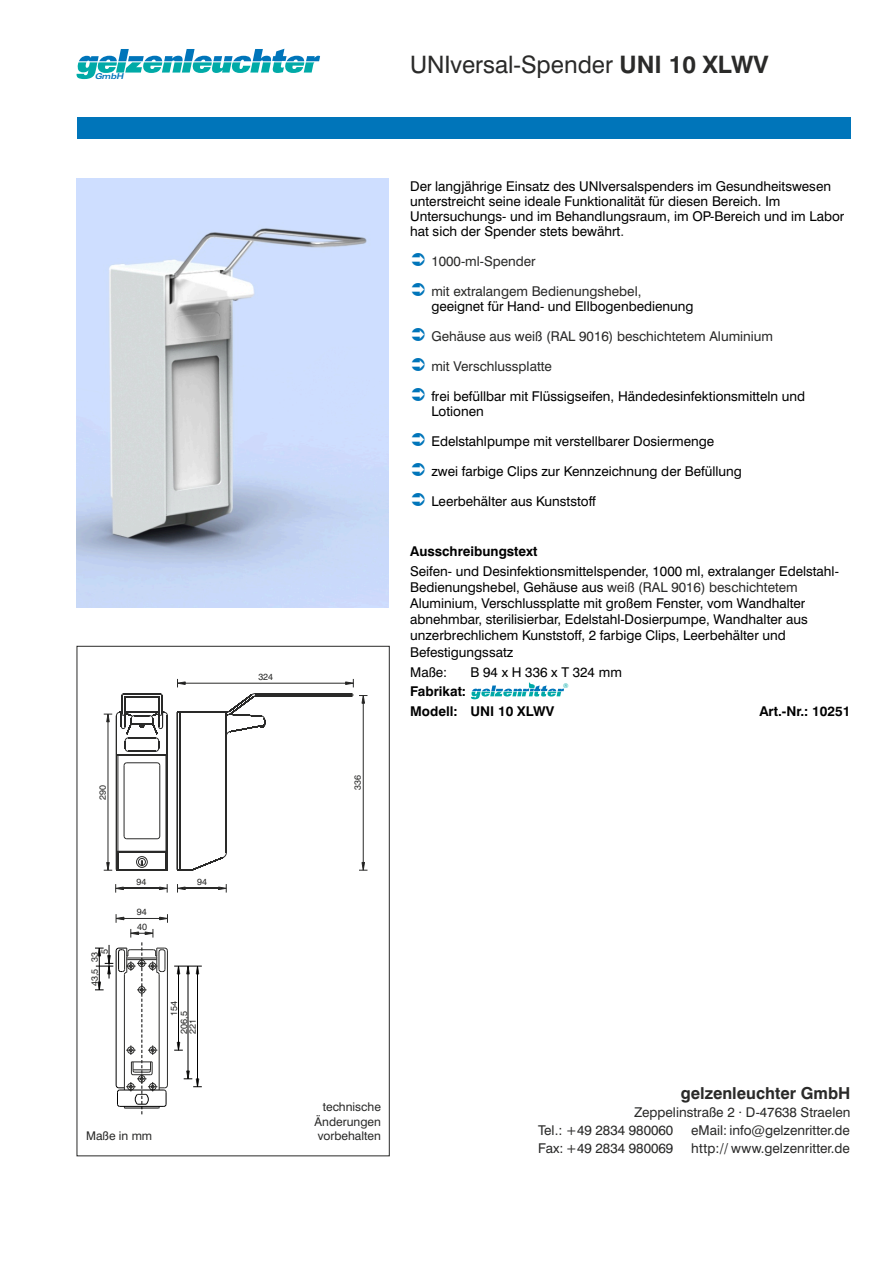
<style>
.page{position:relative;width:893px;height:1263px;background:#fff}
.page>*{position:absolute;margin:0;border:0;box-sizing:border-box;transform-origin:0 0}
.t1{font:24px "Swiss 721 BT";color:#2a2a29}
.t2{font:700 16.5px "Swiss 721 BT";color:#2a2a29}
.t3{font:13.5px/16.2px "Swiss 721 BT";color:#000}
.t4{font:13.5px/17.9px "Swiss 721 BT";color:#2a2a29}
.t5{font:700 13.5px/19.8px "Swiss 721 BT";color:#000}
.t6{font:12px/14.4px "Swiss 721 BT";color:#2a2a29;text-align:justify}
.t7{font:9.15px/8.6px "Swiss 721 BT";color:#2a2a29}
.t8{font:9px "Swiss 721 BT";color:#2a2a29}
.t9{font:italic 700 expanded 8.1px "Zurich BT";color:#0075ba}
.t10{font:6.45px "Swiss 721 BT";color:#00aaa7}
.s1{font-weight:700}
.s2{color:#2a2a29}
</style>
<div class="page">
<div style="left:77px;top:117px;width:773px;height:21px;background:#0075ba"></div>
<img style="left:77px;top:178px;width:312px;height:429px">
<svg style="left:76px;top:49px;width:244px;height:30px"></svg>
<svg style="left:471px;top:682px;width:93px;height:17px"></svg>
<hr style="left:255px;top:696px;width:97px;height:1px;background:#2a2a29">
<hr style="left:255px;top:693px;width:97px;height:1px;background:#2a2a29">
<hr style="left:177px;top:712px;width:49px;height:1px;background:#2a2a29">
<svg style="left:226px;top:693px;width:40px;height:42px"></svg>
<hr style="left:226px;top:712px;width:1px;height:140px;background:#2a2a29">
<svg style="left:177px;top:852px;width:50px;height:19px"></svg>
<hr style="left:179px;top:712px;width:1px;height:158px;background:#2a2a29">
<hr style="left:177px;top:712px;width:1px;height:158px;background:#2a2a29">
<svg style="left:177px;top:679px;width:9px;height:8px"></svg>
<svg style="left:359px;top:857px;width:8px;height:14px"></svg>
<svg style="left:104px;top:862px;width:8px;height:9px"></svg>
<svg style="left:345px;top:679px;width:9px;height:8px"></svg>
<svg style="left:351px;top:693px;width:16px;height:15px"></svg>
<hr style="left:183px;top:683px;width:165px;height:1px;background:#2a2a29">
<hr style="left:363px;top:700px;width:1px;height:165px;background:#2a2a29">
<hr style="left:108px;top:718px;width:1px;height:149px;background:#2a2a29">
<hr style="left:121px;top:888px;width:41px;height:1px;background:#2a2a29">
<svg style="left:115px;top:884px;width:9px;height:8px"></svg>
<hr style="left:183px;top:888px;width:38px;height:1px;background:#2a2a29">
<svg style="left:218px;top:884px;width:9px;height:8px"></svg>
<svg style="left:159px;top:884px;width:27px;height:8px"></svg>
<hr style="left:116px;top:754px;width:51px;height:1px;background:#2a2a29">
<hr style="left:116px;top:869px;width:51px;height:1px;background:#2a2a29">
<hr style="left:116px;top:852px;width:51px;height:1px;background:#2a2a29">
<hr style="left:116px;top:715px;width:1px;height:155px;background:#2a2a29">
<svg style="left:118px;top:853px;width:1px;height:16px"></svg>
<svg style="left:166px;top:853px;width:1px;height:16px"></svg>
<hr style="left:167px;top:715px;width:1px;height:155px;background:#2a2a29">
<svg style="left:104px;top:693px;width:64px;height:59px"></svg>
<hr style="left:166px;top:754px;width:1px;height:97px;background:#2a2a29">
<hr style="left:118px;top:754px;width:1px;height:97px;background:#2a2a29">
<hr style="left:117px;top:851px;width:50px;height:1px;background:#2a2a29">
<hr style="left:127px;top:762px;width:30px;height:1px;background:#2a2a29">
<hr style="left:159px;top:765px;width:1px;height:71px;background:#2a2a29">
<hr style="left:124px;top:765px;width:1px;height:71px;background:#2a2a29">
<hr style="left:127px;top:838px;width:30px;height:1px;background:#2a2a29">
<div style="left:136px;top:856px;width:12px;height:12px;border:1px solid #2a2a29;border-radius:50%"></div>
<div style="left:138px;top:858px;width:8px;height:8px;border:1px solid #2a2a29;border-radius:50%"></div>
<div style="left:77px;top:646px;width:313px;height:510px;border:1px solid #2a2a29"></div>
<svg style="left:184px;top:1067px;width:18px;height:21px"></svg>
<svg style="left:174px;top:1042px;width:9px;height:9px"></svg>
<hr style="left:178px;top:966px;width:1px;height:84px;background:#000">
<svg style="left:174px;top:965px;width:28px;height:13px"></svg>
<hr style="left:188px;top:966px;width:1px;height:113px;background:#000">
<hr style="left:197px;top:966px;width:1px;height:121px;background:#000">
<hr style="left:116px;top:918px;width:51px;height:1px;background:#2a2a29">
<svg style="left:159px;top:914px;width:9px;height:9px"></svg>
<svg style="left:115px;top:914px;width:9px;height:9px"></svg>
<svg style="left:95px;top:929px;width:73px;height:185px"></svg>
<p class="t9" style="left:95px;top:73px;width:32px">GmbH</p>
<p class="t8" style="left:99px;top:800px;width:16px;rotate:-90deg">290</p>
<p class="t7" style="left:101px;top:954px;width:7px;rotate:-90deg">5</p>
<p class="t7" style="left:91px;top:962px;width:12px;rotate:-90deg">33</p>
<p class="t7" style="left:91px;top:986px;width:19px;rotate:-90deg">43,5</p>
<p class="t8" style="left:136px;top:878px;width:11px">94</p>
<p class="t8" style="left:197px;top:878px;width:11px">94</p>
<p class="t7" style="left:137px;top:908px;width:12px">94</p>
<p class="t7" style="left:137px;top:923px;width:12px">40</p>
<p class="t7" style="left:170px;top:1015px;width:17px;rotate:-90deg">154</p>
<p class="t7" style="left:181px;top:1034px;width:24px;rotate:-90deg">206,5<br>221</p>
<p class="t6" style="left:86px;top:1130px;width:68px">Maße in mm</p>
<p class="t8" style="left:258px;top:673px;width:16px">324</p>
<p class="t8" style="left:354px;top:790px;width:16px;rotate:-90deg">336</p>
<h1 class="t1" style="left:410px;top:54px;width:360px">UNIversal-Spender <span class="s1">UNI 10 XLWV</span></h1>
<p class="t3" style="left:410px;top:180px;width:436px;line-height:15px">Der langjährige Einsatz des UNIversalspenders im Gesundheitswesen unterstreicht seine ideale Funktionalität für diesen Bereich. Im Untersuchungs- und im Behandlungsraum, im OP-Bereich und im Labor hat sich der Spender stets bewährt<span class="s2">.</span></p>
<p class="t4" style="left:431px;top:254px;width:106px">1000-ml-Spender</p>
<p class="t4" style="left:431px;top:284px;width:212px">mit extralangem Bedienungshebel,</p>
<p class="t3" style="left:431px;top:299px;width:264px">geeignet für Hand- und Ellbogenbedienung</p>
<p class="t4" style="left:431px;top:329px;width:343px">Gehäuse aus weiß (RAL 9016) beschichtetem Aluminium</p>
<p class="t4" style="left:431px;top:359px;width:122px">mit Verschlussplatte</p>
<p class="t3" style="left:431px;top:390px;width:375px;line-height:15px">frei befüllbar mit Flüssigseifen, Händedesinfektionsmitteln und<br>Lotionen</p>
<p class="t3" style="left:431px;top:434px;width:284px">Edelstahlpumpe mit verstellbarer Dosiermenge</p>
<p class="t3" style="left:431px;top:464px;width:312px">zwei farbige Clips zur Kennzeichnung der Befüllung</p>
<p class="t3" style="left:431px;top:494px;width:166px">Leerbehälter aus Kunststoff</p>
<p class="t5" style="left:410px;top:542px;width:129px">Ausschreibungstext</p>
<p class="t3" style="left:410px;top:564px;width:430px">Seifen- und Desinfektionsmittelspender, 1000 ml, extralanger Edelstahl-Bedienungshebel, Gehäuse aus <span class="s2">weiß (RAL 9016) beschichtetem </span>Aluminium, Verschlussplatte mit großem Fenster, vom Wandhalter abnehmbar, sterilisierbar, Edelstahl-Dosierpumpe, Wandhalter aus unzerbrechlichem Kunststoff, 2 farbige Clips, Leerbehälter und Befestigungssatz</p>
<p class="t3" style="left:410px;top:665px;width:39px">Maße:</p>
<p class="t3" style="left:470px;top:665px;width:153px">B 94 x H 336 x T 324 mm</p>
<p class="t5" style="left:410px;top:683px;width:146px">Fabrikat:<br>Modell: UNI 10 XLWV</p>
<p class="t10" style="left:563px;top:683px;width:7px">®</p>
<p class="t5" style="left:759px;top:703px;width:93px">Art.-Nr.: 10251</p>
<p class="t6" style="left:315px;top:1101px;width:68px;text-indent:8px">technische Änderungen vorbehalten</p>
<p class="t2" style="left:681px;top:1086px;width:171px">gelzenleuchter GmbH</p>
<p class="t4" style="left:538px;top:1105px;width:314px;text-indent:96px">Zeppelinstraße 2 · D-47638 Straelen<br>Tel.: +49 2834 980060</p>
<p class="t4" style="left:691px;top:1122px;width:160px">eMail: info@gelzenritter.de</p>
<p class="t4" style="left:538px;top:1140px;width:137px">Fax: +49 2834 980069</p>
<p class="t4" style="left:691px;top:1140px;width:160px">http:// www.gelzenritter.de</p>
</div>
